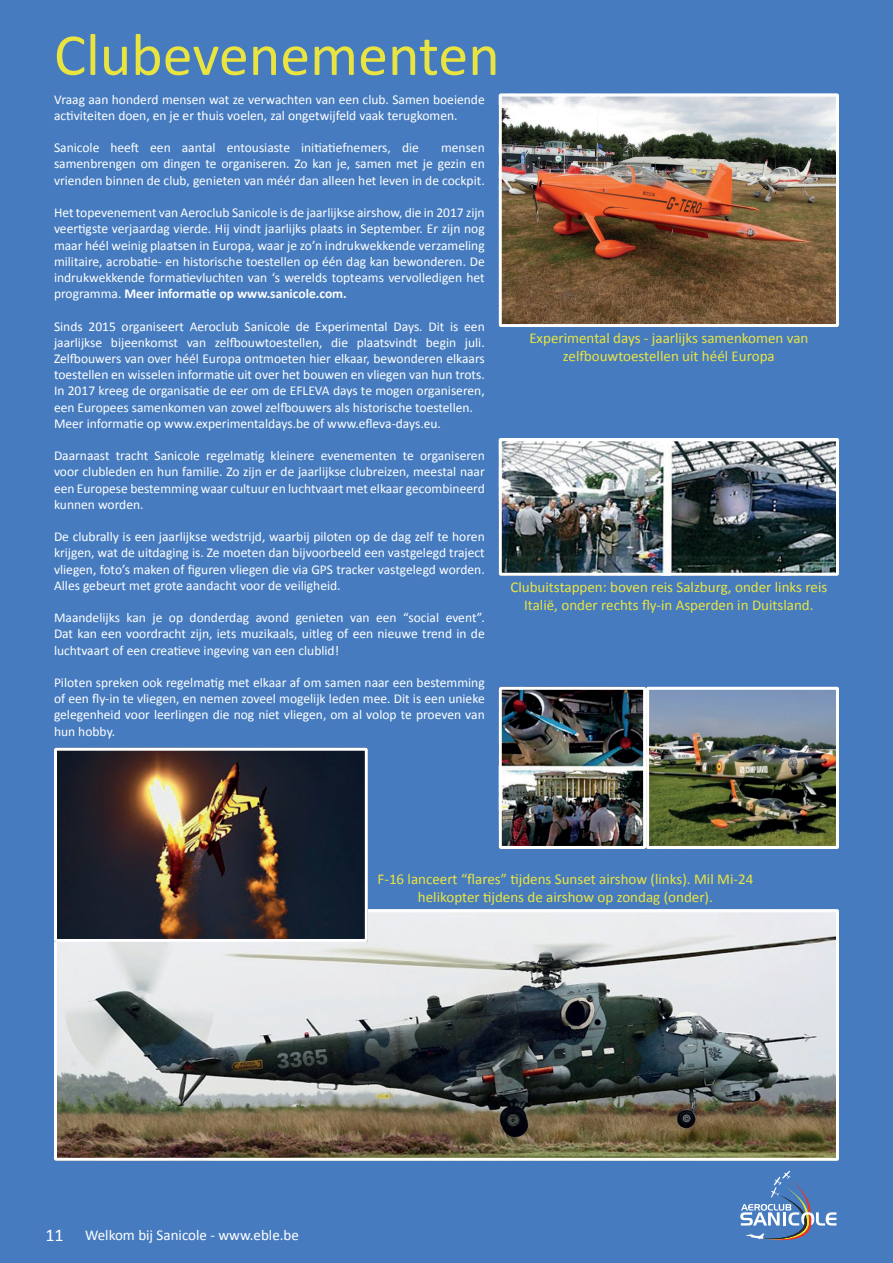
<style>
.page{position:relative;width:893px;height:1263px;background:#467cbf}
.page>*{position:absolute;margin:0;border:0;box-sizing:border-box;transform-origin:0 0}
.t1{font:60px "Calibri";color:#eae441}
.t2{font:15px/18px "Calibri";color:#eae441;text-align:center}
.t3{font:15px "Calibri";color:#fff}
.t4{font:13.5px/16.2px "Calibri";color:#fff;text-align:justify}
.s1{font-weight:700}
.s2{font-size:18px}
</style>
<div class="page">
<svg style="left:740px;top:1171px;width:96px;height:70px"></svg>
<img style="left:503px;top:98px;width:332px;height:225px">
<div style="left:499px;top:94px;width:340px;height:233px;border:3px solid #fff"></div>
<img style="left:503px;top:442px;width:332px;height:130px">
<div style="left:499px;top:438px;width:340px;height:138px;border:3px solid #fff"></div>
<img style="left:503px;top:691px;width:332px;height:154px">
<div style="left:499px;top:687px;width:147px;height:162px;border:3px solid #fff"></div>
<div style="left:646px;top:687px;width:193px;height:162px;border:3px solid #fff"></div>
<img style="left:58px;top:913px;width:777px;height:244px">
<div style="left:54px;top:909px;width:785px;height:252px;border:3px solid #fff"></div>
<img style="left:58px;top:752px;width:306px;height:186px">
<div style="left:54px;top:748px;width:314px;height:194px;border:3px solid #fff"></div>
<h1 class="t1" style="left:54px;top:17px;width:447px">Clubevenementen</h1>
<p class="t4" style="left:54px;top:91px;width:432px">Vraag aan honderd mensen wat ze verwachten van een club. Samen boeiende activiteiten doen, en je er thuis voelen, zal ongetwijfeld vaak terugkomen.</p>
<p class="t4" style="left:54px;top:140px;width:366px">Sanicole heeft een aantal entousiaste initiatiefnemers, die</p>
<p class="t4" style="left:54px;top:140px;width:432px;text-indent:387px">mensen samenbrengen om dingen te organiseren. Zo kan je, samen met je gezin en vrienden binnen de club, genieten van méér dan alleen het leven in de cockpit.</p>
<p class="t4" style="left:54px;top:205px;width:432px">Het topevenement van Aeroclub Sanicole is de jaarlijkse airshow, die in 2017 zijn veertigste verjaardag vierde. Hij vindt jaarlijks plaats in September. Er zijn nog maar héél weinig plaatsen in Europa, waar je zo’n indrukwekkende verzameling militaire, acrobatie- en historische toestellen op één dag kan bewonderen. De indrukwekkende formatievluchten van ‘s werelds topteams vervolledigen het programma. <span class="s1">Meer informatie op www.sanicole.com.</span></p>
<p class="t4" style="left:54px;top:318px;width:432px;text-align:left">Sinds 2015 organiseert Aeroclub Sanicole de Experimental Days. Dit is een jaarlijkse bijeenkomst van zelfbouwtoestellen, die plaatsvindt begin juli.<br>Zelfbouwers van over héél Europa ontmoeten hier elkaar, bewonderen elkaars toestellen en wisselen informatie uit over het bouwen en vliegen van hun trots.<br>In 2017 kreeg de organisatie de eer om de EFLEVA days te mogen organiseren, een Europees samenkomen van zowel zelfbouwers als historische toestellen.<br>Meer informatie op www.experimentaldays.be of www.efleva-days.eu.</p>
<p class="t4" style="left:54px;top:448px;width:432px">Daarnaast tracht Sanicole regelmatig kleinere evenementen te organiseren voor clubleden en hun familie. Zo zijn er de jaarlijkse clubreizen, meestal naar een Europese bestemming waar cultuur en luchtvaart met elkaar gecombineerd kunnen worden.</p>
<p class="t4" style="left:54px;top:529px;width:432px">De clubrally is een jaarlijkse wedstrijd, waarbij piloten op de dag zelf te horen krijgen, wat de uitdaging is. Ze moeten dan bijvoorbeeld een vastgelegd traject vliegen, foto’s maken of figuren vliegen die via GPS tracker vastgelegd worden.<br>Alles gebeurt met grote aandacht voor de veiligheid.</p>
<p class="t4" style="left:54px;top:610px;width:432px">Maandelijks kan je op donderdag avond genieten van een “social event”.<br>Dat kan een voordracht zijn, iets muzikaals, uitleg of een nieuwe trend in de luchtvaart of een creatieve ingeving van een clublid!</p>
<p class="t4" style="left:54px;top:674px;width:432px">Piloten spreken ook regelmatig met elkaar af om samen naar een bestemming of een fly-in te vliegen, en nemen zoveel mogelijk leden mee. Dit is een unieke gelegenheid voor leerlingen die nog niet vliegen, om al volop te proeven van hun hobby.</p>
<p class="t2" style="left:529px;top:329px;width:281px">Experimental days - jaarlijks samenkomen van zelfbouwtoestellen uit héél Europa</p>
<p class="t2" style="left:510px;top:578px;width:318px">Clubuitstappen: boven reis Salzburg, onder links reis<br>Italië, onder rechts fly-in Asperden in Duitsland.</p>
<p class="t2" style="left:377px;top:870px;width:377px">F-16 lanceert “flares” tijdens Sunset airshow (links). Mil Mi-24 helikopter tijdens de airshow op zondag (onder).</p>
<p class="t3" style="left:46px;top:1226px;width:255px"><span class="s2">11</span> Welkom bij Sanicole - www.eble.be</p>
</div>
